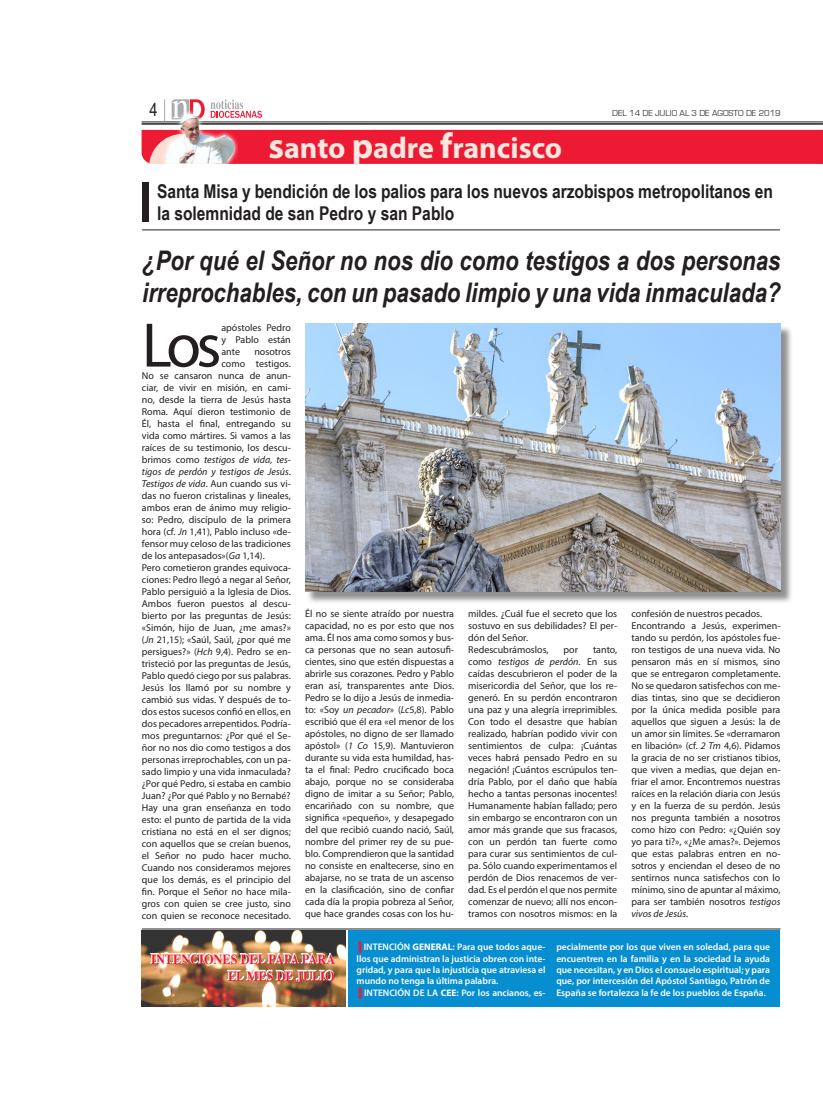
<style>
.page{position:relative;width:823px;height:1106px;background:#fff}
.page>*{position:absolute;margin:0;border:0;box-sizing:border-box;transform-origin:0 0}
.Párrafo_NODI{font:63.4px "Myriad Pro";color:#231f20}
.t1{font:700 30px "Myriad Pro";color:#fde7df}
.Párrafo_NODI-2{font:italic 700 27px/32.4px "Arial Narrow";color:#231f20}
.Párrafo_NODI-3{font:700 19px/22.8px "Arial Narrow";color:#231f20}
.t2{font:18px "Arial Narrow";color:#231f20}
.t3{font:700 14px "Times";color:#ed1a33;scale:.88 1}
.Párrafo_NODI-4{font:10px/12px "Myriad Pro";color:#231f20;text-align:justify}
.t4{font:600 9.5px/11.4px "Myriad Pro";color:#fff;text-align:justify}
.t5{font:9px "Eurostile";color:#3e3e3f}
.s1{font-size:36px}
.s2{font-style:italic}
.s3{font-family:"Times New Roman";font-weight:400;color:#ed1a33}
.s4{font-weight:700}
</style>
<div class="page">
<hr style="left:141px;top:122px;width:681px;height:1px;background:#231f20">
<hr style="left:141px;top:123px;width:681px;height:2px;background:#231f20">
<svg style="left:171px;top:99px;width:33px;height:12px"></svg>
<svg style="left:210px;top:99px;width:52px;height:19px"></svg>
<svg style="left:164px;top:99px;width:1px;height:12px"></svg>
<img style="left:162px;top:111px;width:76px;height:19px">
<div style="left:348px;top:930px;width:431px;height:76px;background:#068ed0"></div>
<hr style="left:142px;top:928px;width:638px;height:1px;background:#231f20">
<img style="left:142px;top:930px;width:203px;height:76px">
<img style="left:150px;top:952px;width:185px;height:30px">
<svg style="left:141px;top:130px;width:681px;height:34px;background:#eb2d44"></svg>
<div style="left:142px;top:182px;width:7px;height:40px;background:#231f20"></div>
<hr style="left:142px;top:230px;width:637px;height:1px;background:#231f20">
<div style="left:306px;top:325px;width:486px;height:278px;background:#231f20;opacity:.5"></div>
<img style="left:305px;top:323px;width:475px;height:268px">
<p class="t2" style="left:149px;top:97px;width:10px">4</p>
<p class="t5" style="left:611px;top:108px;width:170px">DEL 14 DE JULIO AL 3 DE AGOSTO DE 2019</p>
<p class="t1" style="left:268px;top:128px;width:295px"><span class="s1">s</span>anto <span class="s1">p</span>adre <span class="s1">f</span>rancisco</p>
<p class="Párrafo_NODI-3" style="left:157px;top:178px;width:617px">Santa Misa y bendición de los palios para los nuevos arzobispos metropolitanos en la solemnidad de san Pedro y san Pablo</p>
<p class="Párrafo_NODI-2" style="left:142px;top:243px;width:639px">¿Por qué el Señor no nos dio como testigos a dos personas irreprochables, con un pasado limpio y una vida inmaculada?</p>
<p class="Párrafo_NODI" style="left:142px;top:306px;width:81px">Los</p>
<p class="Párrafo_NODI-4" style="left:221px;top:321px;width:71px">apóstoles Pedro y Pablo están ante</p>
<p class="Párrafo_NODI-4" style="left:142px;top:345px;width:150px;text-align:right">nosotros<br>como testigos.<br>No se cansaron nunca de anun&shy;ciar, de vivir en misión, en cami&shy;no, desde la tierra de Jesús hasta<br>Roma. Aquí dieron testimonio de<br>Él, hasta el final, entregando su vida como mártires. Si vamos a las raíces de su testimonio, los descu&shy;brimos como <span class="s2">testigos de vida, tes&shy;tigos de perdón y testigos de Jesús</span>.</p>
<p class="Párrafo_NODI-4" style="left:142px;top:477px;width:150px"><span class="s2">Testigos de vida</span>. Aun cuando sus vi&shy;das no fueron cristalinas y lineales, ambos eran de ánimo muy religio&shy;so: Pedro, discípulo de la primera hora (cf. <span class="s2">Jn</span> 1,41), Pablo incluso «de&shy;fensor muy celoso de las tradiciones de los antepasados»(<span class="s2">Ga</span> 1,14).</p>
<p class="Párrafo_NODI-4" style="left:142px;top:561px;width:150px">Pero cometieron grandes equivoca&shy;ciones: Pedro llegó a negar al Señor, Pablo persiguió a la Iglesia de Dios.<br>Ambos fueron puestos al descu&shy;bierto por las preguntas de Jesús: «Simón, hijo de Juan, ¿me amas?» (<span class="s2">Jn</span> 21,15); «Saúl, Saúl, ¿por qué me persigues?» (<span class="s2">Hch</span> 9,4). Pedro se en&shy;tristeció por las preguntas de Jesús, Pablo quedó ciego por sus palabras.<br>Jesús los llamó por su nombre y cambió sus vidas. Y después de to&shy;dos estos sucesos confió en ellos, en dos pecadores arrepentidos. Podría&shy;mos preguntarnos: ¿Por qué el Se&shy;ñor no nos dio como testigos a dos personas irreprochables, con un pa&shy;sado limpio y una vida inmaculada? ¿Por qué Pedro, si estaba en cambio Juan? ¿Por qué Pablo y no Bernabé?</p>
<p class="Párrafo_NODI-4" style="left:142px;top:801px;width:150px">Hay una gran enseñanza en todo esto: el punto de partida de la vida cristiana no está en el ser dignos; con aquellos que se creían buenos, el Señor no pudo hacer mucho.<br>Cuando nos consideramos mejores que los demás, es el principio del fin. Porque el Señor no hace mila&shy;gros con quien se cree justo, sino con quien se reconoce necesitado.</p>
<p class="Párrafo_NODI-4" style="left:305px;top:607px;width:150px">Él no se siente atraído por nuestra capacidad, no es por esto que nos ama. Él nos ama como somos y bus&shy;ca personas que no sean autosufi&shy;cientes, sino que estén dispuestas a abrirle sus corazones. Pedro y Pablo eran así, transparentes ante Dios.<br>Pedro se lo dijo a Jesús de inmedia&shy;to: «Soy <span class="s2">un pecador</span>» (<span class="s2">Lc</span>5,8). Pablo escribió que él era «el menor de los apóstoles, no digno de ser llamado apóstol» (<span class="s2">1 Co</span> 15,9). Mantuvieron durante su vida esta humildad, has&shy;ta el final: Pedro crucificado boca abajo, porque no se consideraba digno de imitar a su Señor; Pablo, encariñado con su nombre, que significa «pequeño», y desapegado del que recibió cuando nació, Saúl, nombre del primer rey de su pue&shy;blo. Comprendieron que la santidad no consiste en enaltecerse, sino en abajarse, no se trata de un ascenso en la clasificación, sino de confiar cada día la propia pobreza al Señor, que hace grandes cosas con los hu-</p>
<p class="Párrafo_NODI-4" style="left:468px;top:607px;width:150px">mildes. ¿Cuál fue el secreto que los sostuvo en sus debilidades? El per&shy;dón del Señor.</p>
<p class="Párrafo_NODI-4" style="left:468px;top:643px;width:82px">Redescubrámoslos,</p>
<p class="Párrafo_NODI-4" style="left:563px;top:643px;width:16px">por</p>
<p class="Párrafo_NODI-4" style="left:468px;top:643px;width:150px;text-indent:125px">tanto, como <span class="s2">testigos de perdón</span>. En sus caídas descubrieron el poder de la misericordia del Señor, que los re&shy;generó. En su perdón encontraron una paz y una alegría irreprimibles.<br>Con todo el desastre que habían realizado, habrían podido vivir con sentimientos de culpa: ¡Cuántas veces habrá pensado Pedro en su negación! ¡Cuántos escrúpulos ten&shy;dría Pablo, por el daño que había hecho a tantas personas inocentes!<br>Humanamente habían fallado; pero sin embargo se encontraron con un amor más grande que sus fracasos, con un perdón tan fuerte como para curar sus sentimientos de cul&shy;pa. Sólo cuando experimentamos el perdón de Dios renacemos de ver&shy;dad. Es el perdón el que nos permite comenzar de nuevo; allí nos encon&shy;tramos con nosotros mismos: en la</p>
<p class="Párrafo_NODI-4" style="left:631px;top:607px;width:132px">confesión de nuestros pecados.</p>
<p class="Párrafo_NODI-4" style="left:631px;top:619px;width:150px">Encontrando a Jesús, experimen&shy;tando su perdón, los apóstoles fue&shy;ron testigos de una nueva vida. No pensaron más en sí mismos, sino que se entregaron completamente.<br>No se quedaron satisfechos con me&shy;dias tintas, sino que se decidieron por la única medida posible para aquellos que siguen a Jesús: la de un amor sin límites. Se «derramaron en libación» (cf. <span class="s2">2 Tm</span> 4,6). Pidamos la gracia de no ser cristianos tibios, que viven a medias, que dejan en&shy;friar el amor. Encontremos nuestras raíces en la relación diaria con Jesús y en la fuerza de su perdón. Jesús nos pregunta también a nosotros como hizo con Pedro: «¿Quién soy yo para ti?», «¿Me amas?». Dejemos que estas palabras entren en no&shy;sotros y enciendan el deseo de no sentirnos nunca satisfechos con lo mínimo, sino de apuntar al máximo, para ser también nosotros <span class="s2">testigos vivos de Jesús</span>.</p>
<p class="t3" style="left:151px;top:945px;width:210px">INTENCIONES DEL PAPA PARA</p>
<p class="t3" style="left:228px;top:962px;width:122px">EL MES DE JULIO</p>
<p class="t4" style="left:356px;top:941px;width:190px"><span class="s3">▐</span> INTENCIÓN <span class="s4">GENERAL</span>: Para que todos aque&shy;llos que administran la justicia obren con inte&shy;gridad, y para que la injusticia que atraviesa el mundo no tenga la última palabra.</p>
<p class="t4" style="left:356px;top:986px;width:190px"><span class="s3">▐</span> INTENCIÓN DE LA <span class="s4">CEE</span>: Por los ancianos, es-</p>
<p class="t4" style="left:556px;top:941px;width:215px">pecialmente por los que viven en soledad, para que encuentren en la familia y en la sociedad la ayuda que necesitan, y en Dios el consuelo espiritual; y para que, por intercesión del Apóstol Santiago, Patrón de España se fortalezca la fe de los pueblos de España.</p>
</div>
